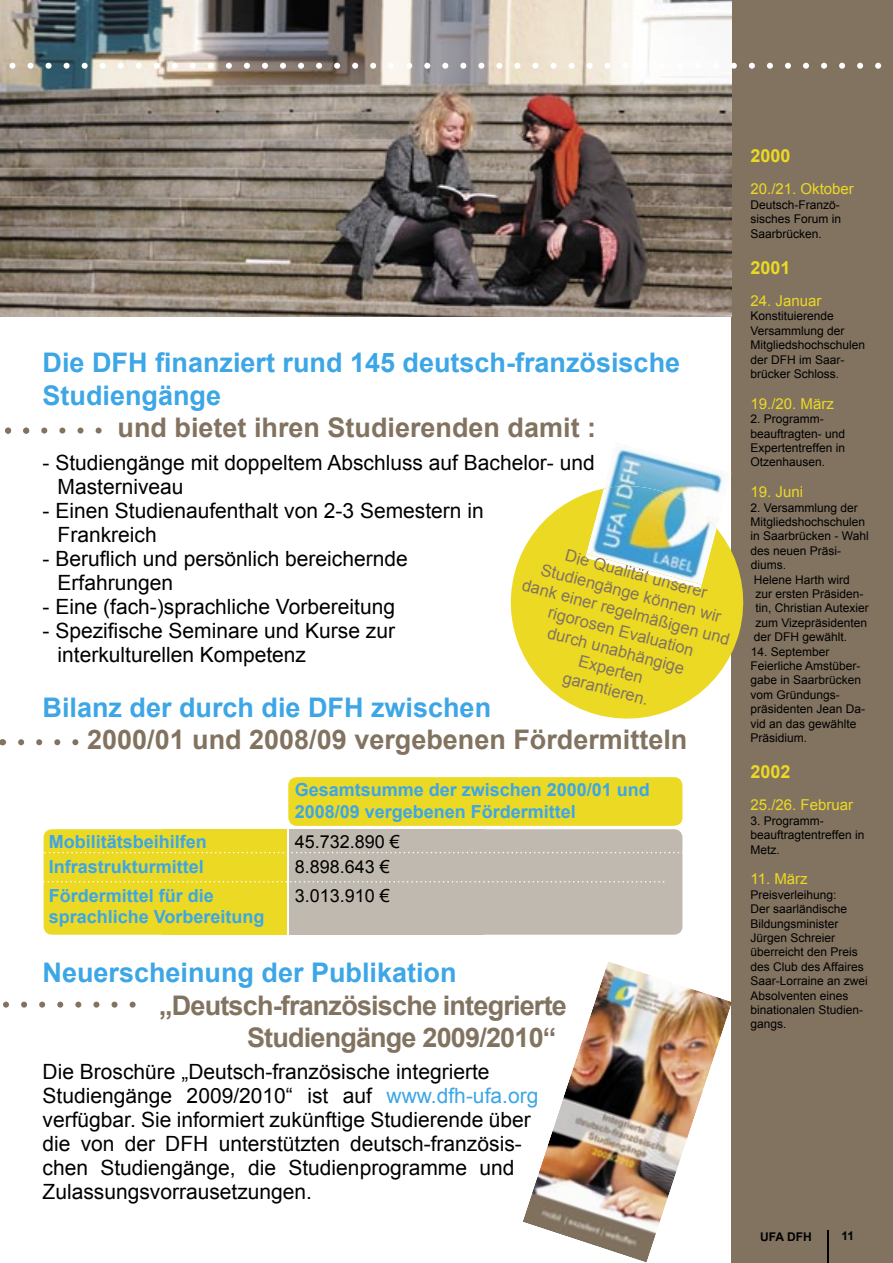
<style>
.page{position:relative;width:893px;height:1263px;background:#fff}
.page>*{position:absolute;margin:0;border:0;box-sizing:border-box;transform-origin:0 0}
.t1{font:700 27px/32.4px "Arial";color:#3ca6e6}
.t2{font:700 27px "Arial";color:#827360}
.t3{font:700 27px/32.4px "Arial";letter-spacing:-.03em;color:#827360}
.t4{font:21px/24px "Arial";color:#000}
.t5{font:700 18px/21.6px "Arial";color:#3ca6e6}
.t6{font:18px "Arial";color:#000}
.t7{font:700 18px "Arial";color:#ecd924}
.t8{font:16.5px/19.8px "Arial";color:#827360;text-align:center}
.t9{font:15px "Arial";color:#ecd924}
.t10{font:12px/14.4px "Arial";color:#000}
.t11{font:700 12px "Arial";color:#000}
.s1{color:#3ca6e6}
</style>
<div class="page">
<svg style="left:3px;top:1002px;width:133px;height:6px"></svg>
<svg style="left:5px;top:427px;width:97px;height:7px"></svg>
<div style="left:731px;top:0;width:162px;height:1263px;background:#827360"></div>
<svg style="left:0;top:739px;width:78px;height:6px"></svg>
<div style="left:288px;top:777px;width:394px;height:49px;background:#ecd924;border-radius:9px"></div>
<div style="left:162px;top:829px;width:125px;height:106px;background:#ecd924"></div>
<div style="left:44px;top:829px;width:222px;height:106px;background:#ecd924;border-radius:9px"></div>
<div style="left:289px;top:829px;width:194px;height:106px;background:#c0b9af"></div>
<div style="left:336px;top:829px;width:346px;height:106px;background:#c0b9af;border-radius:9px"></div>
<svg style="left:43px;top:852px;width:640px;height:1px"></svg>
<svg style="left:43px;top:881px;width:621px;height:1px"></svg>
<img style="left:523px;top:962px;width:209px;height:300px">
<svg style="left:510px;top:493px;width:234px;height:226px;fill:#ecd924"></svg>
<img style="left:606px;top:445px;width:125px;height:84px">
<img style="left:586px;top:486px;width:131px;height:99px">
<img style="left:585px;top:554px;width:117px;height:35px">
<hr style="left:827px;top:1230px;width:1px;height:33px;background:#000">
<img style="left:0;top:0;width:732px;height:316px">
<svg style="left:0;top:63px;width:882px;height:6px"></svg>
<h1 class="t1" style="left:43px;top:347px;width:639px">Die DFH finanziert rund 145 deutsch-französische<br>Studiengänge</h1>
<h1 class="t2" style="left:118px;top:410px;width:480px">und bietet ihren Studierenden damit :</h1>
<h2 class="t4" style="left:58px;top:450px;width:539px;text-indent:-15px">- Studiengänge mit doppeltem Abschluss auf Bachelor- und<br>Masterniveau</h2>
<h2 class="t4" style="left:58px;top:498px;width:428px;text-indent:-15px">- Einen Studienaufenthalt von 2-3 Semestern in<br>Frankreich</h2>
<h2 class="t4" style="left:58px;top:546px;width:352px;text-indent:-15px">- Beruflich und persönlich bereichernde<br>Erfahrungen</h2>
<h2 class="t4" style="left:43px;top:594px;width:354px">- Eine (fach-)sprachliche Vorbereitung</h2>
<h2 class="t4" style="left:58px;top:618px;width:339px;text-indent:-15px">- Spezifische Seminare und Kurse zur interkulturellen Kompetenz</h2>
<h3 class="t8" style="left:535px;top:537px;width:216px;rotate:15deg">Die Qualität unserer<br>Studiengänge können wir dank einer regelmäßigen und rigorosen Evaluation<br>durch unabhängige<br>Experten<br>garantieren.</h3>
<h1 class="t1" style="left:43px;top:692px;width:450px">Bilanz der durch die DFH zwischen</h1>
<h1 class="t2" style="left:87px;top:722px;width:602px">2000/01 und 2008/09 vergebenen Fördermitteln</h1>
<h3 class="t5" style="left:295px;top:780px;width:357px">Gesamtsumme der zwischen 2000/01 und<br>2008/09 vergebenen Fördermittel</h3>
<h3 class="t5" style="left:49px;top:831px;width:160px">Mobilitätsbeihilfen</h3>
<h3 class="t6" style="left:295px;top:829px;width:107px">45.732.890 €</h3>
<h3 class="t5" style="left:49px;top:856px;width:157px">Infrastrukturmittel</h3>
<h3 class="t6" style="left:295px;top:854px;width:97px">8.898.643 €</h3>
<h3 class="t5" style="left:49px;top:885px;width:217px">Fördermittel für die sprachliche Vorbereitung</h3>
<h3 class="t6" style="left:295px;top:884px;width:97px">3.013.910 €</h3>
<h1 class="t1" style="left:43px;top:957px;width:416px">Neuerscheinung der Publikation</h1>
<h1 class="t3" style="left:247px;top:990px;width:321px;text-indent:-88px">„Deutsch-französische integrierte<br>Studiengänge 2009/2010“</h1>
<p class="t4" style="left:43px;top:1060px;width:497px">Die Broschüre „Deutsch-französische integrierte Studiengänge 2009/2010“ ist auf <span class="s1">www.dfh-ufa.org </span>verfügbar. Sie informiert zukünftige Studierende über die von der DFH unterstützten deutsch-französis&shy;chen Studiengänge, die Studienprogramme und Zulassungsvorrausetzungen.</p>
<h3 class="t7" style="left:750px;top:144px;width:42px">2000</h3>
<p class="t9" style="left:750px;top:179px;width:105px">20./21. Oktober</p>
<p class="t10" style="left:750px;top:197px;width:92px;text-align:justify">Deutsch-Franzö&shy;sisches Forum in Saarbrücken.</p>
<h3 class="t7" style="left:750px;top:255px;width:42px">2001</h3>
<p class="t9" style="left:750px;top:291px;width:72px">24. Januar</p>
<p class="t10" style="left:750px;top:309px;width:116px">Konstituierende<br>Versammlung der<br>Mitgliedshochschulen der DFH im Saar&shy;brücker Schloss.</p>
<p class="t9" style="left:750px;top:394px;width:85px">19./20. März</p>
<p class="t10" style="left:750px;top:412px;width:96px">2. Programm&shy;beauftragten- und<br>Expertentreffen in<br>Otzenhausen.</p>
<p class="t9" style="left:750px;top:482px;width:54px">19. Juni</p>
<p class="t10" style="left:750px;top:500px;width:109px">2. Versammlung der</p>
<p class="t10" style="left:750px;top:515px;width:116px">Mitgliedshochschulen</p>
<p class="t10" style="left:750px;top:529px;width:120px">in Saarbrücken - Wahl</p>
<p class="t10" style="left:750px;top:543px;width:92px">des neuen Präsi-</p>
<p class="t10" style="left:751px;top:558px;width:37px">diums.</p>
<p class="t10" style="left:754px;top:572px;width:98px">Helene Harth wird</p>
<p class="t10" style="left:755px;top:587px;width:110px">zur ersten Präsiden-</p>
<p class="t10" style="left:755px;top:601px;width:115px">tin, Christian Autexier</p>
<p class="t10" style="left:755px;top:615px;width:113px">zum Vizepräsidenten</p>
<p class="t10" style="left:754px;top:630px;width:95px">der DFH gewählt.</p>
<p class="t10" style="left:750px;top:644px;width:116px">14. September<br>Feierliche Amstüber&shy;gabe in Saarbrücken vom Gründungs&shy;präsidenten Jean Da&shy;vid an das gewählte<br>Präsidium.</p>
<h3 class="t7" style="left:750px;top:760px;width:42px">2002</h3>
<p class="t9" style="left:750px;top:795px;width:104px">25./26. Februar</p>
<p class="t10" style="left:750px;top:813px;width:115px">3. Programm&shy;beauftragtentreffen in<br>Metz.</p>
<p class="t9" style="left:750px;top:869px;width:59px">11. März</p>
<p class="t10" style="left:750px;top:887px;width:119px">Preisverleihung:<br>Der saarländische<br>Bildungs minister<br>Jürgen Schreier überreicht den Preis des Club des Affaires<br>Saar-Lorraine an zwei<br>Absolventen eines binationalen Studien&shy;gangs.</p>
<p class="t11" style="left:760px;top:1229px;width:53px">UFA DFH</p>
<p class="t11" style="left:841px;top:1228px;width:14px">11</p>
<p class="t11" style="left:762px;top:1229px;width:53px">UFA DFH</p>
<p class="t11" style="left:844px;top:1228px;width:14px">11</p>
</div>
